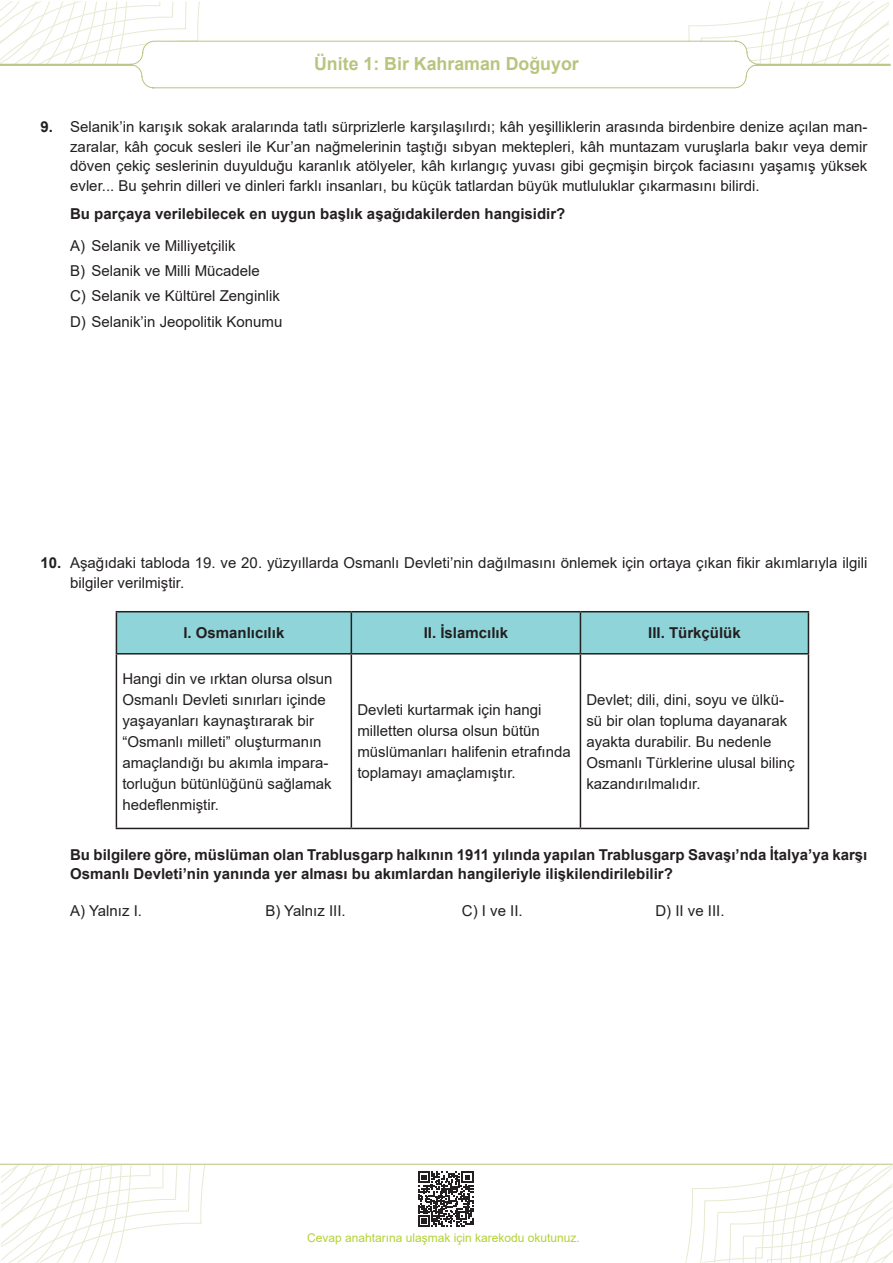
<style>
.page{position:relative;width:893px;height:1263px;background:#fff}
.page>*{position:absolute;margin:0;border:0;box-sizing:border-box;transform-origin:0 0}
.t1{font:700 18px "Arial";color:#b7c57f}
.t2{font:15px/21px "Arial";color:#231f20}
.t3{font:700 15px/19.5px "Arial";color:#231f20}
.t4{font:12px "Arial";color:#b3d234}
.s1{font-weight:700}
</style>
<div class="page">
<svg style="left:1px;top:1165px;width:204px;height:98px"></svg>
<svg style="left:685px;top:1165px;width:207px;height:97px"></svg>
<hr style="left:0;top:1164px;width:892px;height:1px;background:#b8c580">
<svg style="left:418px;top:1171px;width:55px;height:55px"></svg>
<svg style="left:0;top:1px;width:891px;height:88px"></svg>
<div style="left:117px;top:612px;width:691px;height:41px;background:#8ed4d8"></div>
<hr style="left:116px;top:611px;width:235px;height:1px;background:#231f20">
<hr style="left:116px;top:612px;width:1px;height:41px;background:#231f20">
<hr style="left:351px;top:611px;width:229px;height:1px;background:#231f20">
<hr style="left:351px;top:612px;width:1px;height:41px;background:#231f20">
<hr style="left:580px;top:611px;width:229px;height:1px;background:#231f20">
<hr style="left:580px;top:612px;width:1px;height:41px;background:#231f20">
<hr style="left:808px;top:612px;width:1px;height:41px;background:#231f20">
<hr style="left:116px;top:653px;width:235px;height:1px;background:#231f20">
<hr style="left:116px;top:654px;width:1px;height:174px;background:#231f20">
<hr style="left:351px;top:653px;width:229px;height:1px;background:#231f20">
<hr style="left:351px;top:654px;width:1px;height:174px;background:#231f20">
<hr style="left:580px;top:653px;width:229px;height:1px;background:#231f20">
<hr style="left:580px;top:654px;width:1px;height:174px;background:#231f20">
<hr style="left:808px;top:654px;width:1px;height:174px;background:#231f20">
<hr style="left:116px;top:828px;width:235px;height:1px;background:#231f20">
<hr style="left:351px;top:828px;width:229px;height:1px;background:#231f20">
<hr style="left:580px;top:828px;width:229px;height:1px;background:#231f20">
<p class="t1" style="left:314px;top:51px;width:266px">Ünite 1: Bir Kahraman Doğuyor</p>
<p class="t2" style="left:70px;top:117px;width:799px;line-height:19.5px;text-align:justify;text-indent:-30px"><span class="s1">9.</span> Selanik’in karışık sokak aralarında tatlı sürprizlerle karşılaşılırdı; kâh yeşilliklerin arasında birdenbire denize açılan man&shy;zaralar, kâh çocuk sesleri ile Kur’an nağmelerinin taştığı sıbyan mektepleri, kâh muntazam vuruşlarla bakır veya demir döven çekiç seslerinin duyulduğu karanlık atölyeler, kâh kırlangıç yuvası gibi geçmişin birçok faciasını yaşamış yüksek evler... Bu şehrin dilleri ve dinleri farklı insanları, bu küçük tatlardan büyük mutluluklar çıkarmasını bilirdi.</p>
<p class="t3" style="left:70px;top:204px;width:497px">Bu parçaya verilebilecek en uygun başlık aşağıdakilerden hangisidir?</p>
<p class="t2" style="left:70px;top:233px;width:214px;line-height:25.2px">A) Selanik ve Milliyetçilik<br>B) Selanik ve Milli Mücadele<br>C) Selanik ve Kültürel Zenginlik<br>D) Selanik’in Jeopolitik Konumu</p>
<p class="t2" style="left:70px;top:553px;width:799px;line-height:19.5px;text-indent:-30px"><span class="s1">10.</span> Aşağıdaki tabloda 19. ve 20. yüzyıllarda Osmanlı Devleti’nin dağılmasını önlemek için ortaya çıkan fikir akımlarıyla ilgili bilgiler verilmiştir.</p>
<p class="t3" style="left:183px;top:623px;width:102px">I. Osmanlıcılık</p>
<p class="t3" style="left:424px;top:623px;width:86px">II. İslamcılık</p>
<p class="t3" style="left:648px;top:623px;width:94px">III. Türkçülük</p>
<p class="t2" style="left:122px;top:668px;width:212px">Hangi din ve ırktan olursa olsun<br>Osmanlı Devleti sınırları içinde yaşayanları kaynaştırarak bir “Osmanlı milleti” oluşturmanın amaçlandığı bu akımla impara&shy;torluğun bütünlüğünü sağlamak hedeflenmiştir.</p>
<p class="t2" style="left:357px;top:699px;width:215px">Devleti kurtarmak için hangi milletten olursa olsun bütün müslümanları halifenin etrafında toplamayı amaçlamıştır.</p>
<p class="t2" style="left:586px;top:689px;width:210px">Devlet; dili, dini, soyu ve ülkü&shy;sü bir olan topluma dayanarak ayakta durabilir. Bu nedenle<br>Osmanlı Türklerine ulusal bilinç kazandırılmalıdır.</p>
<p class="t3" style="left:70px;top:845px;width:799px">Bu bilgilere göre, müslüman olan Trablusgarp halkının 1911 yılında yapılan Trablusgarp Savaşı’nda İtalya’ya karşı<br>Osmanlı Devleti’nin yanında yer alması bu akımlardan hangileriyle ilişkilendirilebilir?</p>
<p class="t2" style="left:70px;top:900px;width:73px">A) Yalnız I.</p>
<p class="t2" style="left:265px;top:900px;width:82px">B) Yalnız III.</p>
<p class="t2" style="left:462px;top:900px;width:62px">C) I ve II.</p>
<p class="t2" style="left:655px;top:900px;width:71px">D) II ve III.</p>
<p class="t4" style="left:307px;top:1230px;width:274px">Cevap anahtarına ulaşmak için karekodu okutunuz.</p>
</div>
